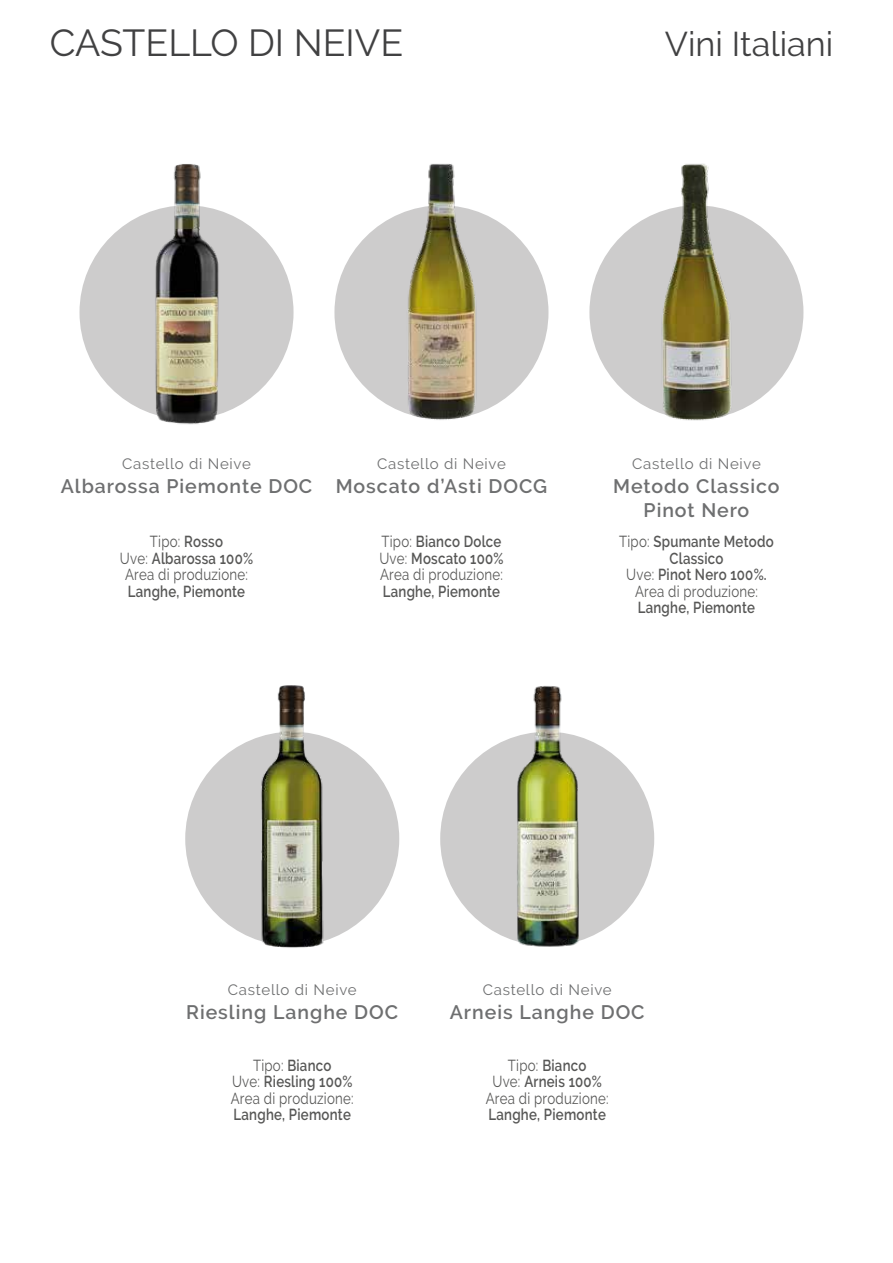
<style>
.page{position:relative;width:893px;height:1263px;background:#fff}
.page>*{position:absolute;margin:0;border:0;box-sizing:border-box;transform-origin:0 0}
.t1{font:37.5px "Raleway";color:#414142}
.t2{font:34.2px "Raleway";color:#414142}
.t3{font:600 19.5px/24px "Raleway";letter-spacing:.05em;color:#6e6f70;text-align:center}
.t4{font:15.9px/16.5px "Raleway";letter-spacing:.02em;color:#575756;text-align:center;scale:.83 1}
.t5{font:600 15.9px/16.5px "Raleway";letter-spacing:.02em;color:#575756;text-align:center;scale:.83 1}
.t6{font:15px "Raleway";letter-spacing:.05em;color:#6e6f70}
.s1{font-weight:600}
.s2{font-weight:400}
</style>
<div class="page">
<div style="left:80px;top:205px;width:214px;height:214px;background:#cdcccc;border-radius:50%"></div>
<img style="left:440px;top:686px;width:215px;height:261px">
<img style="left:185px;top:685px;width:215px;height:263px">
<img style="left:589px;top:163px;width:215px;height:258px">
<img style="left:334px;top:163px;width:215px;height:257px">
<img style="left:142px;top:164px;width:89px;height:261px">
<h1 class="t1" style="left:50px;top:21px;width:355px">CASTELLO DI NEIVE</h1>
<h2 class="t2" style="left:665px;top:24px;width:170px">Vini Italiani</h2>
<p class="t6" style="left:122px;top:455px;width:130px">Castello di Neive</p>
<p class="t3" style="left:61px;top:474px;width:253px">Albarossa Piemonte DOC</p>
<p class="t4" style="left:120px;top:533px;width:162px">Tipo: <span class="s1">Rosso<br></span>Uve: <span class="s1">Albarossa 100%<br></span>Area di produzione:</p>
<p class="t5" style="left:128px;top:583px;width:143px">Langhe, Piemonte</p>
<p class="t6" style="left:377px;top:455px;width:130px">Castello di Neive</p>
<p class="t3" style="left:336px;top:474px;width:213px">Moscato d’Asti DOCG</p>
<p class="t4" style="left:379px;top:533px;width:151px;text-align:left">Tipo: <span class="s1">Bianco Dolce<br></span>Uve: <span class="s1">Moscato 100%<br></span>Area di produzione:</p>
<p class="t5" style="left:383px;top:583px;width:143px">Langhe, Piemonte</p>
<p class="t6" style="left:632px;top:455px;width:130px">Castello di Neive</p>
<p class="t3" style="left:613px;top:474px;width:168px">Metodo Classico<br>Pinot Nero</p>
<p class="t5" style="left:619px;top:533px;width:188px"><span class="s2">Tipo:</span> Spumante Metodo<br>Classico<br><span class="s2">Uve:</span> Pinot Nero 100%.<br><span class="s2">Area di produzione:</span></p>
<p class="t5" style="left:638px;top:599px;width:143px">Langhe, Piemonte</p>
<p class="t6" style="left:228px;top:981px;width:130px">Castello di Neive</p>
<p class="t3" style="left:186px;top:1000px;width:213px">Riesling Langhe DOC</p>
<p class="t4" style="left:231px;top:1057px;width:150px">Tipo: <span class="s1">Bianco<br></span>Uve: <span class="s1">Riesling 100%<br></span>Area di produzione:</p>
<p class="t5" style="left:234px;top:1106px;width:143px">Langhe, Piemonte</p>
<p class="t6" style="left:483px;top:981px;width:130px">Castello di Neive</p>
<p class="t3" style="left:450px;top:1000px;width:196px">Arneis Langhe DOC</p>
<p class="t4" style="left:486px;top:1057px;width:150px">Tipo: <span class="s1">Bianco<br></span>Uve: <span class="s1">Arneis 100%<br></span>Area di produzione:</p>
<p class="t5" style="left:489px;top:1106px;width:143px">Langhe, Piemonte</p>
</div>
